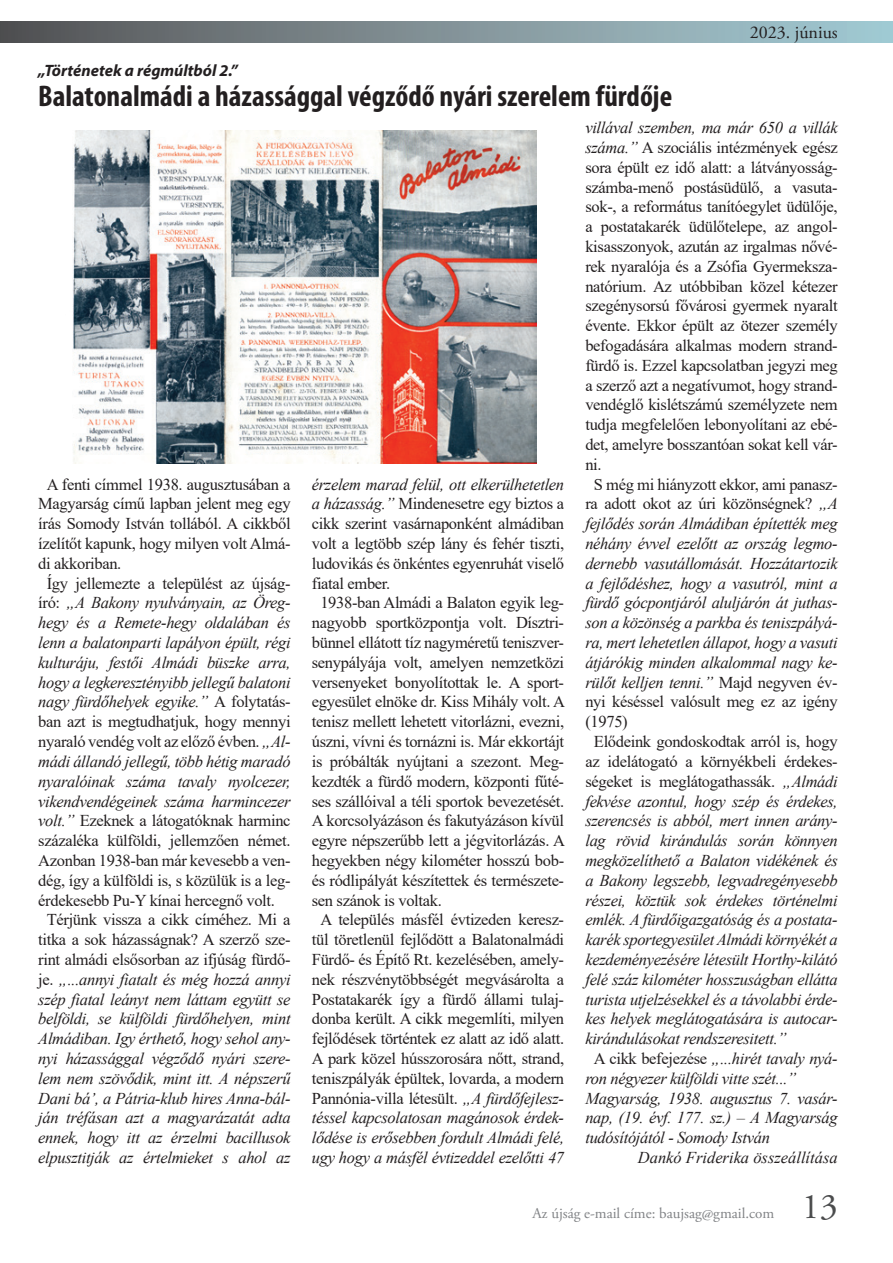
<style>
.page{position:relative;width:893px;height:1263px;background:#fff}
.page>*{position:absolute;margin:0;border:0;box-sizing:border-box;transform-origin:0 0}
.t1{font:36px "Adobe Garamond Pro";color:#4b4c4d}
.t2{font:700 condensed 30px "Myriad Pro";color:#231f20}
.t3{font:18px "Adobe Garamond Pro";color:#231f20}
.t4{font:italic 16.5px/19.8px "Times New Roman";letter-spacing:-.02em;color:#231f20;text-align:justify}
.t5{font:16.5px/19.8px "Times New Roman";letter-spacing:-.02em;color:#231f20;text-align:justify}
.t6{font:italic 16.5px "Times New Roman";color:#231f20}
.t7{font:italic 700 16.5px "Myriad Pro";color:#231f20}
.t8{font:15px "Adobe Garamond Pro";color:#808285}
.s1{font-style:normal}
.s2{font-style:italic}
</style>
<div class="page">
<div style="left:0;top:21px;width:893px;height:22px;background:linear-gradient(to right,#575456,#a8ced7)"></div>
<img style="left:72px;top:131px;width:464px;height:332px">
<p class="t7" style="left:38px;top:60px;width:201px">„Történetek a régmúltból 2.”</p>
<p class="t2" style="left:38px;top:77px;width:635px">Balatonalmádi a házassággal végződő nyári szerelem fürdője</p>
<p class="t3" style="left:750px;top:21px;width:89px">2023. június</p>
<p class="t5" style="left:38px;top:474px;width:254px;text-indent:9px">A fenti címmel 1938. augusztusában a Magyarság című lapban jelent meg egy írás Somody István tollából. A cikkből ízelítőt kapunk, hogy milyen volt Almá&shy;di akkoriban.</p>
<p class="t4" style="left:38px;top:573px;width:254px;text-indent:9px"><span class="s1">Így jellemezte a települést az újság&shy;író:</span> „A Bakony nyulványain, az Öreg&shy;hegy és a Remete-hegy oldalában és lenn a balatonparti lapályon épült, régi kulturáju, festői Almádi büszke arra, hogy a legkeresztényibb jellegű balatoni nagy fürdőhelyek egyike.” <span class="s1">A folytatás&shy;ban azt is megtudhatjuk, hogy mennyi nyaraló vendég volt az előző évben.</span> „Al&shy;mádi állandó jellegű, több hétig maradó nyaralóinak száma tavaly nyolcezer, vikendvendégeinek száma harmincezer volt.” <span class="s1">Ezeknek a látogatóknak harminc százaléka külföldi, jellemzően német.<br>Azonban 1938-ban már kevesebb a ven&shy;dég, így a külföldi is, s közülük is a leg&shy;érdekesebb Pu-Y kínai hercegnő volt.</span></p>
<p class="t4" style="left:38px;top:909px;width:254px;text-align:center"><span class="s1">Térjünk vissza a cikk címéhez. Mi a titka a sok házasságnak? A szerző sze&shy;rint almádi elsősorban az ifjúság fürdő&shy;je.</span> „...annyi fiatalt és még hozzá annyi szép fiatal leányt nem láttam együtt se belföldi, se külföldi fürdőhelyen, mint Almádiban. Igy érthető, hogy sehol an - nyi házassággal végződő nyári szere&shy;lem nem szövődik, mint itt. A népszerű Dani bá’, a Pátria-klub hires Anna-bál&shy;ján tréfásan azt a magyarázatát adta ennek, hogy itt az érzelmi bacillusok elpusztitják az értelmieket s ahol az</p>
<p class="t5" style="left:312px;top:474px;width:254px"><span class="s2">érzelem marad felül, ott elkerülhetetlen a házasság.”</span> Mindenesetre egy biztos a cikk szerint vasárnaponként almádiban volt a legtöbb szép lány és fehér tiszti, ludovikás és önkéntes egyenruhát viselő fiatal ember.</p>
<p class="t5" style="left:312px;top:592px;width:255px;text-indent:9px">1938-ban Almádi a Balaton egyik leg&shy;nagyobb sportközpontja volt. Dísztri&shy;bünnel ellátott tíz nagyméretű teniszver&shy;senypályája volt, amelyen nemzetközi versenyeket bonyolítottak le. A sport&shy;egyesület elnöke dr. Kiss Mihály volt. A tenisz mellett lehetett vitorlázni, evezni, úszni, vívni és tornázni is. Már ekkortájt is próbálták nyújtani a szezont. Meg&shy;kezdték a fürdő modern, központi fűté&shy;ses szállóival a téli sportok bevezetését.<br>A korcsolyázáson és fakutyázáson kívül egyre népszerűbb lett a jégvitorlázás. A hegyekben négy kilométer hosszú bob&shy;és ródlipályát készítettek és természete&shy;sen szánok is voltak.</p>
<p class="t5" style="left:312px;top:909px;width:254px;text-align:center">A település másfél évtizeden keresz&shy;tül töretlenül fejlődött a Balatonalmádi Fürdő- és Építő Rt. kezelésében, amely&shy;nek részvénytöbbségét megvásárolta a Postatakarék így a fürdő állami tulaj&shy;donba került. A cikk megemlíti, milyen fejlődések történtek ez alatt az idő alatt.<br>A park közel hússzorosára nőtt, strand, teniszpályák épültek, lovarda, a modern Pannónia-villa létesült. <span class="s2">„A fürdőfejlesz&shy;téssel kapcsolatosan magánosok érdek&shy;lődése is erősebben fordult Almádi felé, ugy hogy a másfél évtizeddel ezelőtti 47</span></p>
<p class="t5" style="left:585px;top:117px;width:254px"><span class="s2">villával szemben, ma már 650 a villák száma.”</span> A szociális intézmények egész sora épült ez idő alatt: a látványosság&shy;számba-menő postásüdülő, a vasuta&shy;sok-, a református tanítóegylet üdülője, a postatakarék üdülőtelepe, az angol&shy;kisasszonyok, azután az irgalmas nővé&shy;rek nyaralója és a Zsófia Gyermeksza&shy;natórium. Az utóbbiban közel kétezer szegénysorsú fővárosi gyermek nyaralt évente. Ekkor épült az ötezer személy befogadására alkalmas modern strand&shy;fürdő is. Ezzel kapcsolatban jegyzi meg a szerző azt a negatívumot, hogy strand&shy;vendéglő kislétszámú személyzete nem tudja megfelelően lebonyolítani az ebé&shy;det, amelyre bosszantóan sokat kell vár&shy;ni.</p>
<p class="t4" style="left:585px;top:474px;width:254px;text-indent:9px"><span class="s1">S még mi hiányzott ekkor, ami panasz&shy;ra adott okot az úri közönségnek?</span> „A fejlődés során Almádiban építették meg néhány évvel ezelőtt az ország legmo&shy;dernebb vasutállomását. Hozzátartozik a fejlődéshez, hogy a vasutról, mint a fürdő gócpontjáról aluljárón át juthas&shy;son a közönség a parkba és teniszpályá&shy;ra, mert lehetetlen állapot, hogy a vasuti átjárókig minden alkalommal nagy ke&shy;rülőt kelljen tenni.” <span class="s1">Majd negyven év&shy;nyi késéssel valósult meg ez az igény (1975)</span></p>
<p class="t4" style="left:585px;top:731px;width:254px;text-indent:9px"><span class="s1">Elődeink gondoskodtak arról is, hogy az idelátogató a környékbeli érdekes&shy;ségeket is meglátogathassák.</span> „Almádi fekvése azontul, hogy szép és érdekes, szerencsés is abból, mert innen arány&shy;lag rövid kirándulás során könnyen megközelíthető a Balaton vidékének és a Bakony legszebb, legvadregényesebb részei, köztük sok érdekes történelmi emlék. A fürdőigazgatóság és a postata&shy;karék sportegyesület Almádi környékét a kezdeményezésére létesült Horthy-kilátó felé száz kilométer hosszuságban ellátta turista utjelzésekkel és a távolabbi érde&shy;kes helyek meglátogatására is autocar&shy;kirándulásokat rendszeresitett.”</p>
<p class="t4" style="left:585px;top:1048px;width:254px;text-indent:9px"><span class="s1">A cikk befejezése</span> „...hirét tavaly nyá&shy;ron négyezer külföldi vitte szét...”</p>
<p class="t4" style="left:585px;top:1088px;width:254px">Magyarság, 1938. augusztus 7. vasár&shy;nap, (19. évf. 177. sz.) – A Magyarság tudósítójától - Somody István</p>
<p class="t6" style="left:638px;top:1146px;width:201px">Dankó Friderika összeállítása</p>
<p class="t8" style="left:532px;top:1204px;width:243px">Az újság e-mail címe: baujsag@gmail.com</p>
<p class="t1" style="left:802px;top:1185px;width:37px">13</p>
</div>
